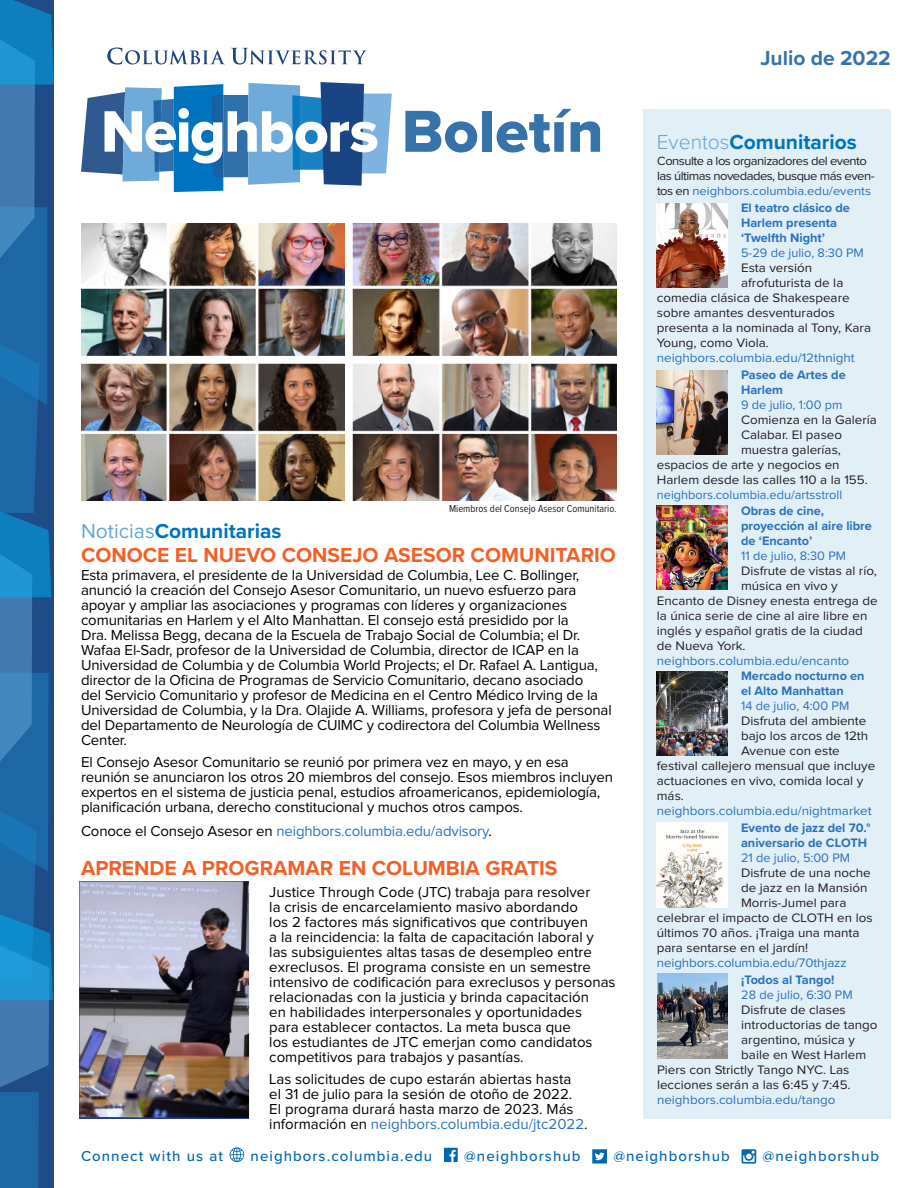
<style>
.page{position:relative;width:918px;height:1188px;background:#fff}
.page>*{position:absolute;margin:0;border:0;box-sizing:border-box;transform-origin:0 0}
.t1{font:61.35px "Proxima Nova Extrabld";color:#3673ab}
.text_type{font:700 21px "Proxima Nova";color:#f26026}
.t2{font:700 21px "Proxima Nova";color:#0073bf}
.t3{font:700 21px "Proxima Nova";color:#3673ab}
.text_type-2{font:15px/15px "Proxima Nova";letter-spacing:-.01em;color:#000}
.t4{font:500 15px "Proxima Nova";letter-spacing:.07em;color:#0168b3}
.t5{font:15px "Proxima Nova";letter-spacing:-.01em;color:#2972be}
.t6{font:12.75px "Proxima Nova";color:#231f20;scale:1.05 1}
.t7{font:700 12.75px "Proxima Nova";color:#2972be}
.t8{font:12.75px "Proxima Nova";color:#2972be;scale:1.05 1}
.t9{font:12.75px "Proxima Nova";color:#2972be}
.t10{font:12.3px/15px "Proxima Nova";letter-spacing:-.04em;color:#231f20}
.t11{font:10.5px "Proxima Nova Cond";color:#231f20}
.s1{color:#000}
.s2{font-weight:400;color:#63a6d9}
.s3{color:#2972be}
.s4{font-weight:300;color:#63a6d9}
</style>
<div class="page">
<img style="left:81px;top:224px;width:536px;height:276px">
<img style="left:80px;top:882px;width:169px;height:236px">
<svg style="left:230px;top:1147px;width:14px;height:15px"></svg>
<svg style="left:444px;top:1148px;width:14px;height:14px"></svg>
<svg style="left:592px;top:1149px;width:15px;height:15px"></svg>
<svg style="left:742px;top:1149px;width:14px;height:15px"></svg>
<svg style="left:81px;top:82px;width:311px;height:110px"></svg>
<svg style="left:107px;top:48px;width:260px;height:17px"></svg>
<svg style="left:0;top:0;width:54px;height:1188px"></svg>
<div style="left:644px;top:109px;width:247px;height:1010px;background:#e1eff7"></div>
<img style="left:657px;top:204px;width:71px;height:83px">
<img style="left:657px;top:371px;width:71px;height:83px">
<img style="left:657px;top:506px;width:71px;height:84px">
<img style="left:657px;top:672px;width:71px;height:83px">
<img style="left:657px;top:822px;width:71px;height:85px">
<img style="left:657px;top:974px;width:71px;height:85px">
<p class="t1" style="left:402px;top:86px;width:203px">Boletín</p>
<p class="t11" style="left:449px;top:500px;width:169px">Miembros del Consejo Asesor Comunitario.</p>
<p class="text_type" style="left:81px;top:539px;width:536px">CONOCE EL NUEVO CONSEJO ASESOR COMUNITARIO</p>
<p class="text_type-2" style="left:81px;top:568px;width:532px">Esta primavera, el presidente de la Universidad de Columbia, Lee C. Bollinger, anunció la creación del Consejo Asesor Comunitario, un nuevo esfuerzo para apoyar y ampliar las asociaciones y programas con líderes y organizaciones comunitarias en Harlem y el Alto Manhattan. El consejo está presidido por la<br>Dra. Melissa Begg, decana de la Escuela de Trabajo Social de Columbia; el Dr.<br>Wafaa El-Sadr, profesor de la Universidad de Columbia, director de ICAP en la Universidad de Columbia y de Columbia World Projects; el Dr. Rafael A. Lantigua, director de la Oficina de Programas de Servicio Comunitario, decano asociado<br>del Servicio Comunitario y profesor de Medicina en el Centro Médico Irving de la Universidad de Columbia, y la Dra. Olajide A. Williams, profesora y jefa de personal del Departamento de Neurología de CUIMC y codirectora del Columbia Wellness Center.</p>
<p class="text_type-2" style="left:81px;top:755px;width:534px">El Consejo Asesor Comunitario se reunió por primera vez en mayo, y en esa reunión se anunciaron los otros 20 miembros del consejo. Esos miembros incluyen expertos en el sistema de justicia penal, estudios afroamericanos, epidemiología, planificación urbana, derecho constitucional y muchos otros campos.</p>
<p class="t5" style="left:81px;top:825px;width:412px"><span class="s1">Conoce el Consejo Asesor en</span> neighbors.columbia.edu/advisory<span class="s1">.</span></p>
<p class="t2" style="left:81px;top:516px;width:202px"><span class="s2">Noticias</span>Comunitarias</p>
<p class="text_type" style="left:81px;top:852px;width:478px">APRENDE A PROGRAMAR EN COLUMBIA GRATIS</p>
<p class="text_type-2" style="left:269px;top:885px;width:348px">Justice Through Code (JTC) trabaja para resolver<br>la crisis de encarcelamiento masivo abordando<br>los 2 factores más significativos que contribuyen<br>a la reincidencia: la falta de capacitación laboral y las subsiguientes altas tasas de desempleo entre exreclusos. El programa consiste en un semestre intensivo de codificación para exreclusos y personas relacionadas con la justicia y brinda capacitación<br>en habilidades interpersonales y oportunidades<br>para establecer contactos. La meta busca que<br>los estudiantes de JTC emerjan como candidatos competitivos para trabajos y pasantías.</p>
<p class="text_type-2" style="left:269px;top:1072px;width:320px">Las solicitudes de cupo estarán abiertas hasta<br>el 31 de julio para la sesión de otoño de 2022.<br>El programa durará hasta marzo de 2023. Más información en <span class="s3">neighbors.columbia.edu/jtc2022</span>.</p>
<p class="t3" style="left:760px;top:43px;width:132px">Julio de 2022</p>
<p class="t2" style="left:657px;top:127px;width:202px"><span class="s4">Eventos</span>Comunitarios</p>
<p class="t10" style="left:657px;top:153px;width:219px">Consulte a los organizadores del evento las últimas novedades, busque más even&shy;tos en <span class="s3">neighbors.columbia.edu/events</span></p>
<p class="t7" style="left:741px;top:199px;width:110px">El teatro clásico de</p>
<p class="t7" style="left:741px;top:214px;width:98px">Harlem presenta</p>
<p class="t7" style="left:741px;top:229px;width:86px">‘Twelfth Night’</p>
<p class="t9" style="left:741px;top:247px;width:124px">5-29 de julio, 8:30 PM</p>
<p class="t6" style="left:741px;top:262px;width:69px">Esta versión</p>
<p class="t6" style="left:741px;top:277px;width:99px">afrofuturista de la</p>
<p class="t6" style="left:657px;top:292px;width:185px">comedia clásica de Shakespeare</p>
<p class="t6" style="left:657px;top:307px;width:171px">sobre amantes desventurados</p>
<p class="t6" style="left:657px;top:322px;width:206px">presenta a la nominada al Tony, Kara</p>
<p class="t6" style="left:657px;top:337px;width:108px">Young, como Viola.</p>
<p class="t8" style="left:657px;top:352px;width:190px">neighbors.columbia.edu/12thnight</p>
<p class="t7" style="left:741px;top:366px;width:106px">Paseo de Artes de</p>
<p class="t7" style="left:741px;top:381px;width:43px">Harlem</p>
<p class="t9" style="left:741px;top:399px;width:103px">9 de julio, 1:00 pm</p>
<p class="t6" style="left:741px;top:414px;width:131px">Comienza en la Galería</p>
<p class="t6" style="left:741px;top:429px;width:98px">Calabar. El paseo</p>
<p class="t6" style="left:741px;top:444px;width:97px">muestra galerías,</p>
<p class="t6" style="left:657px;top:459px;width:176px">espacios de arte y negocios en</p>
<p class="t6" style="left:657px;top:474px;width:202px">Harlem desde las calles 110 a la 155.</p>
<p class="t9" style="left:657px;top:489px;width:187px">neighbors.columbia.edu/artsstroll</p>
<p class="t7" style="left:741px;top:501px;width:85px">Obras de cine,</p>
<p class="t7" style="left:741px;top:516px;width:132px">proyección al aire libre</p>
<p class="t7" style="left:741px;top:531px;width:73px">de ‘Encanto’</p>
<p class="t9" style="left:741px;top:550px;width:107px">11 de julio, 8:30 PM</p>
<p class="t6" style="left:741px;top:565px;width:131px">Disfrute de vistas al río,</p>
<p class="t6" style="left:741px;top:580px;width:94px">música en vivo y</p>
<p class="t6" style="left:657px;top:595px;width:212px">Encanto de Disney enesta entrega de</p>
<p class="t6" style="left:657px;top:610px;width:202px">la única serie de cine al aire libre en</p>
<p class="t6" style="left:657px;top:625px;width:198px">inglés y español gratis de la ciudad</p>
<p class="t6" style="left:657px;top:640px;width:86px">de Nueva York.</p>
<p class="t8" style="left:657px;top:655px;width:185px">neighbors.columbia.edu/encanto</p>
<p class="t7" style="left:741px;top:667px;width:125px">Mercado nocturno en</p>
<p class="t7" style="left:741px;top:682px;width:104px">el Alto Manhattan</p>
<p class="t9" style="left:741px;top:700px;width:110px">14 de julio, 4:00 PM</p>
<p class="t6" style="left:741px;top:715px;width:121px">Disfruta del ambiente</p>
<p class="t6" style="left:741px;top:730px;width:123px">bajo los arcos de 12th</p>
<p class="t6" style="left:741px;top:745px;width:96px">Avenue con este</p>
<p class="t6" style="left:657px;top:760px;width:210px">festival callejero mensual que incluye</p>
<p class="t6" style="left:657px;top:775px;width:198px">actuaciones en vivo, comida local y</p>
<p class="t6" style="left:657px;top:790px;width:27px">más.</p>
<p class="t8" style="left:657px;top:805px;width:206px">neighbors.columbia.edu/nightmarket</p>
<p class="t7" style="left:741px;top:818px;width:131px">Evento de jazz del 70.°</p>
<p class="t7" style="left:741px;top:833px;width:128px">aniversario de CLOTH</p>
<p class="t9" style="left:741px;top:852px;width:111px">21 de julio, 5:00 PM</p>
<p class="t6" style="left:741px;top:867px;width:125px">Disfrute de una noche</p>
<p class="t6" style="left:741px;top:882px;width:122px">de jazz en la Mansión</p>
<p class="t6" style="left:741px;top:897px;width:102px">Morris-Jumel para</p>
<p class="t6" style="left:657px;top:912px;width:207px">celebrar el impacto de CLOTH en los</p>
<p class="t6" style="left:657px;top:927px;width:195px">últimos 70 años. ¡Traiga una manta</p>
<p class="t6" style="left:657px;top:942px;width:146px">para sentarse en el jardín!</p>
<p class="t8" style="left:657px;top:957px;width:182px">neighbors.columbia.edu/70thjazz</p>
<p class="t7" style="left:741px;top:970px;width:95px">¡Todos al Tango!</p>
<p class="t9" style="left:741px;top:989px;width:113px">28 de julio, 6:30 PM</p>
<p class="t6" style="left:741px;top:1004px;width:101px">Disfrute de clases</p>
<p class="t6" style="left:741px;top:1019px;width:131px">introductorias de tango</p>
<p class="t6" style="left:741px;top:1034px;width:110px">argentino, música y</p>
<p class="t6" style="left:741px;top:1049px;width:121px">baile en West Harlem</p>
<p class="t6" style="left:657px;top:1064px;width:185px">Piers con Strictly Tango NYC. Las</p>
<p class="t6" style="left:657px;top:1079px;width:186px">lecciones serán a las 6:45 y 7:45.</p>
<p class="t8" style="left:657px;top:1094px;width:172px">neighbors.columbia.edu/tango</p>
<p class="t4" style="left:81px;top:1144px;width:144px">Connect with us at</p>
<p class="t4" style="left:251px;top:1144px;width:183px">neighbors.columbia.edu</p>
<p class="t4" style="left:464px;top:1144px;width:118px">@neighborshub</p>
<p class="t4" style="left:613px;top:1144px;width:118px">@neighborshub</p>
<p class="t4" style="left:763px;top:1144px;width:118px">@neighborshub</p>
</div>
